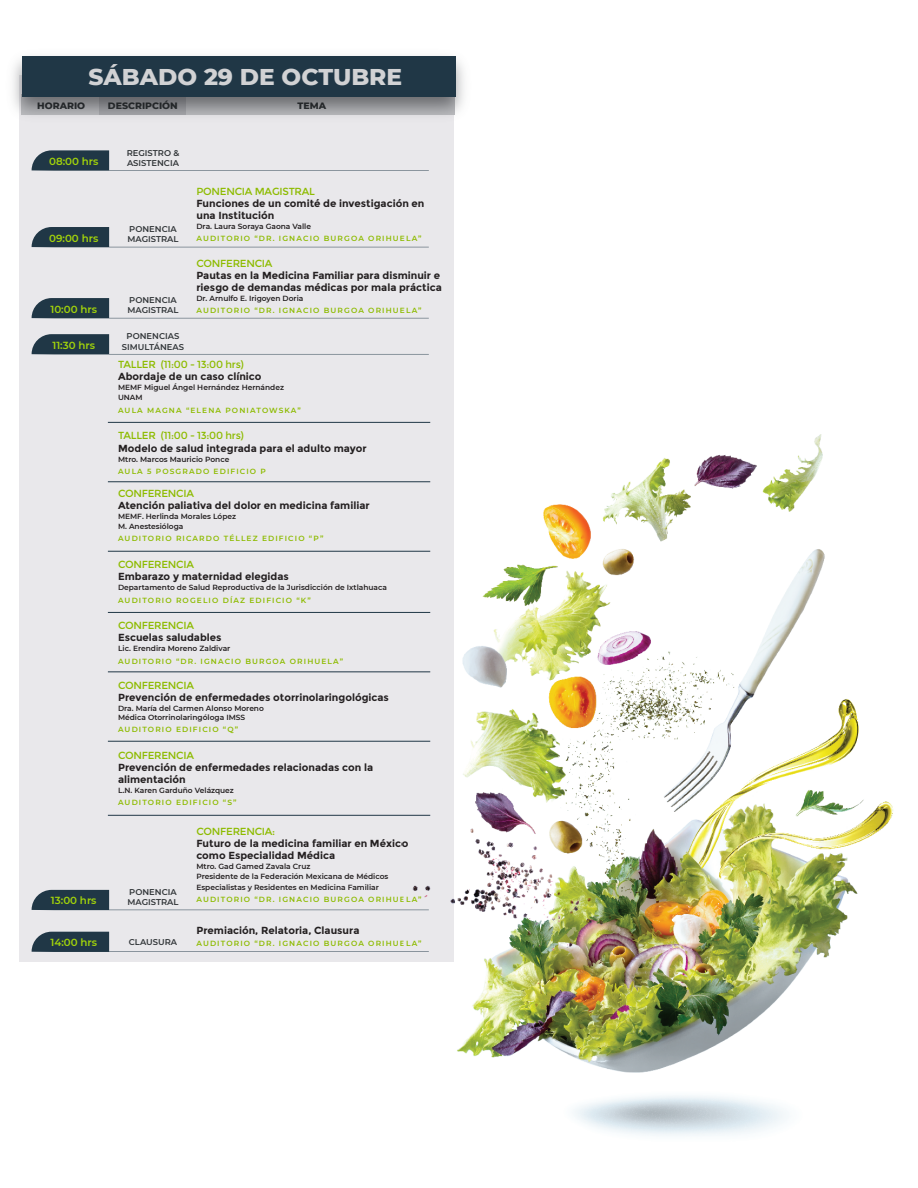
<style>
.page{position:relative;width:918px;height:1188px;background:#fff}
.page>*{position:absolute;margin:0;border:0;box-sizing:border-box;transform-origin:0 0}
.t1{font:800 23.4px "Montserrat";color:#d1d2d4}
.t2{font:700 10.2px/12.1px "Montserrat";color:#231f20}
.t3{font:10.2px "Montserrat";letter-spacing:-.025em;color:#8dbb00}
.t4{font:600 10.2px "Montserrat";color:#a2d40a}
.t5{font:800 9.45px "Montserrat";color:#303437}
.t6{font:600 8.4px/10.2px "Montserrat";color:#303437}
.t7{font:600 7.5px/10.2px "Montserrat";color:#231f20}
.t8{font:600 7.5px "Montserrat";letter-spacing:.15em;color:#8dbb00}
</style>
<div class="page">
<div style="left:20px;top:75px;width:434px;height:887px;background:#e9e8eb"></div>
<svg style="left:32px;top:150px;width:397px;height:21px"></svg>
<svg style="left:32px;top:227px;width:397px;height:20px"></svg>
<svg style="left:32px;top:932px;width:371px;height:20px"></svg>
<svg style="left:32px;top:298px;width:397px;height:20px"></svg>
<svg style="left:32px;top:334px;width:78px;height:20px;background:#2e4351"></svg>
<hr style="left:108px;top:422px;width:322px;height:1px;background:#203746">
<hr style="left:108px;top:482px;width:322px;height:1px;background:#203746">
<hr style="left:108px;top:551px;width:322px;height:1px;background:#203746">
<hr style="left:108px;top:612px;width:322px;height:1px;background:#203746">
<hr style="left:108px;top:672px;width:322px;height:1px;background:#203746">
<hr style="left:108px;top:741px;width:322px;height:1px;background:#203746">
<svg style="left:32px;top:890px;width:371px;height:20px"></svg>
<hr style="left:108px;top:815px;width:322px;height:1px;background:#203746">
<img style="left:13px;top:56px;width:451px;height:71px">
<div style="left:22px;top:56px;width:433px;height:40px;background:#203746"></div>
<img style="left:403px;top:421px;width:490px;height:715px">
<h1 class="t1" style="left:89px;top:60px;width:315px">SÁBADO 29 DE OCTUBRE</h1>
<p class="t5" style="left:37px;top:99px;width:50px">HORARIO</p>
<p class="t5" style="left:108px;top:99px;width:71px">DESCRIPCIÓN</p>
<p class="t5" style="left:298px;top:99px;width:30px">TEMA</p>
<p class="t4" style="left:49px;top:154px;width:51px">08:00 hrs</p>
<p class="t6" style="left:127px;top:147px;width:54px">REGISTRO &amp;<br>ASISTENCIA</p>
<p class="t4" style="left:49px;top:231px;width:51px">09:00 hrs</p>
<p class="t6" style="left:127px;top:224px;width:53px">PONENCIA<br>MAGISTRAL</p>
<p class="t4" style="left:50px;top:302px;width:48px">10:00 hrs</p>
<p class="t6" style="left:127px;top:295px;width:53px">PONENCIA<br>MAGISTRAL</p>
<p class="t3" style="left:196px;top:185px;width:120px">PONENCIA MAGISTRAL</p>
<p class="t2" style="left:196px;top:197px;width:230px">Funciones de un comité de investigación en una Institución</p>
<p class="t7" style="left:196px;top:221px;width:116px">Dra. Laura Soraya Gaona Valle</p>
<p class="t8" style="left:196px;top:233px;width:227px">AUDITORIO “DR. IGNACIO BURGOA ORIHUELA”</p>
<p class="t3" style="left:196px;top:257px;width:78px">CONFERENCIA</p>
<p class="t2" style="left:196px;top:269px;width:247px">Pautas en la Medicina Familiar para disminuir e riesgo de demandas médicas por mala práctica</p>
<p class="t7" style="left:196px;top:293px;width:108px">Dr. Arnulfo E. Irigoyen Doria</p>
<p class="t8" style="left:196px;top:305px;width:227px">AUDITORIO “DR. IGNACIO BURGOA ORIHUELA”</p>
<p class="t4" style="left:52px;top:338px;width:44px">11:30 hrs</p>
<p class="t6" style="left:122px;top:331px;width:64px;text-align:center">PONENCIAS<br>SIMULTÁNEAS</p>
<p class="t3" style="left:118px;top:358px;width:127px">TALLER (11:00 - 13:00 hrs)</p>
<p class="t2" style="left:118px;top:370px;width:145px">Abordaje de un caso clínico</p>
<p class="t7" style="left:118px;top:382px;width:167px">MEMF Miguel Ángel Hernández Hernández<br>UNAM</p>
<p class="t8" style="left:118px;top:405px;width:184px">AULA MAGNA “ELENA PONIATOWSKA”</p>
<p class="t3" style="left:118px;top:430px;width:127px">TALLER (11:00 - 13:00 hrs)</p>
<p class="t2" style="left:118px;top:442px;width:250px">Modelo de salud integrada para el adulto mayor</p>
<p class="t7" style="left:118px;top:454px;width:113px">Mtro. Marcos Mauricio Ponce</p>
<p class="t8" style="left:118px;top:466px;width:149px">AULA 5 POSGRADO EDIFICIO P</p>
<p class="t3" style="left:118px;top:488px;width:78px">CONFERENCIA</p>
<p class="t2" style="left:118px;top:500px;width:253px">Atención paliativa del dolor en medicina familiar</p>
<p class="t7" style="left:118px;top:512px;width:120px;line-height:9.3px">MEMF. Herlinda Morales López<br>M. Anestesióloga</p>
<p class="t8" style="left:118px;top:533px;width:207px">AUDITORIO RICARDO TÉLLEZ EDIFICIO “P”</p>
<p class="t3" style="left:118px;top:559px;width:78px">CONFERENCIA</p>
<p class="t2" style="left:118px;top:571px;width:172px">Embarazo y maternidad elegidas</p>
<p class="t7" style="left:118px;top:582px;width:270px">Departamento de Salud Reproductiva de la Jurisdicción de Ixtlahuaca</p>
<p class="t8" style="left:118px;top:595px;width:194px">AUDITORIO ROGELIO DÍAZ EDIFICIO “K”</p>
<p class="t3" style="left:118px;top:620px;width:78px">CONFERENCIA</p>
<p class="t2" style="left:118px;top:632px;width:105px">Escuelas saludables</p>
<p class="t7" style="left:118px;top:643px;width:114px">Lic. Erendira Moreno Zaldivar</p>
<p class="t8" style="left:118px;top:656px;width:227px">AUDITORIO “DR. IGNACIO BURGOA ORIHUELA”</p>
<p class="t3" style="left:118px;top:679px;width:78px">CONFERENCIA</p>
<p class="t2" style="left:118px;top:691px;width:272px">Prevención de enfermedades otorrinolaringológicas</p>
<p class="t7" style="left:118px;top:703px;width:147px;line-height:9.3px">Dra. María del Carmen Alonso Moreno<br>Médica Otorrinolaringóloga IMSS</p>
<p class="t8" style="left:118px;top:724px;width:122px">AUDITORIO EDIFICIO “Q”</p>
<p class="t3" style="left:118px;top:749px;width:78px">CONFERENCIA</p>
<p class="t2" style="left:118px;top:761px;width:257px">Prevención de enfermedades relacionadas con la alimentación</p>
<p class="t7" style="left:118px;top:785px;width:117px">L.N. Karen Garduño Velázquez</p>
<p class="t8" style="left:118px;top:797px;width:120px">AUDITORIO EDIFICIO “S”</p>
<p class="t4" style="left:51px;top:894px;width:47px">13:00 hrs</p>
<p class="t6" style="left:127px;top:887px;width:53px">PONENCIA<br>MAGISTRAL</p>
<p class="t4" style="left:50px;top:935px;width:48px">14:00 hrs</p>
<p class="t6" style="left:129px;top:937px;width:50px">CLAUSURA</p>
<p class="t3" style="left:196px;top:825px;width:80px">CONFERENCIA:</p>
<p class="t2" style="left:196px;top:837px;width:213px">Futuro de la medicina familiar en México como Especialidad Médica</p>
<p class="t7" style="left:196px;top:861px;width:193px">Mtro. Gad Gamed Zavala Cruz<br>Presidente de la Federación Mexicana de Médicos<br>Especialistas y Residentes en Medicina Familiar</p>
<p class="t8" style="left:196px;top:894px;width:227px">AUDITORIO “DR. IGNACIO BURGOA ORIHUELA”</p>
<p class="t2" style="left:196px;top:924px;width:165px">Premiación, Relatoria, Clausura</p>
<p class="t8" style="left:196px;top:938px;width:227px">AUDITORIO “DR. IGNACIO BURGOA ORIHUELA”</p>
</div>
